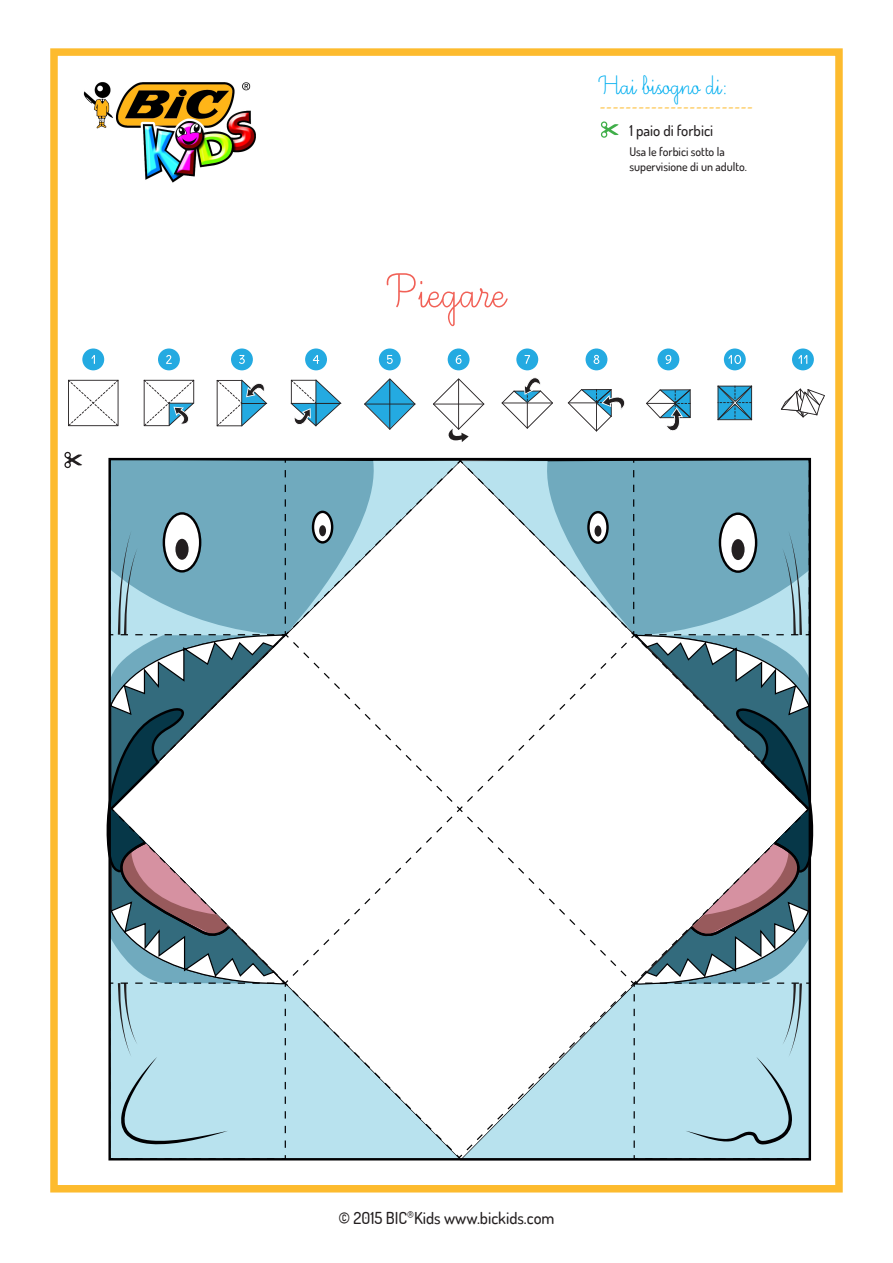
<style>
.page{position:relative;width:893px;height:1263px;background:#fff}
.page>*{position:absolute;margin:0;border:0;box-sizing:border-box;transform-origin:0 0}
.t1{font:60px "Ecriture A Romain Orne";color:#f16157}
.t2{font:33px "Ecriture A Romain Orne";color:#00aeef}
.t3{font:18px "Minion Pro";color:#fdbb2e}
.t4{font:500 16.5px "Dosis";color:#231f20}
.t5{font:500 15px "Dosis";color:#231f20}
.t6{font:500 12px/14.4px "Dosis";color:#231f20}
</style>
<div class="page">
<div style="left:50px;top:48px;width:793px;height:1144px;border:8px solid #fdbb2e"></div>
<img style="left:83px;top:82px;width:173px;height:101px">
<svg style="left:600px;top:121px;width:19px;height:17px"></svg>
<svg style="left:64px;top:452px;width:750px;height:709px"></svg>
<svg style="left:68px;top:380px;width:51px;height:46px"></svg>
<svg style="left:144px;top:380px;width:50px;height:46px"></svg>
<svg style="left:217px;top:380px;width:50px;height:46px"></svg>
<svg style="left:291px;top:379px;width:50px;height:47px"></svg>
<svg style="left:364px;top:378px;width:51px;height:52px"></svg>
<hr style="left:364px;top:404px;width:51px;height:1px;background:#231f20">
<hr style="left:389px;top:379px;width:1px;height:51px;background:#231f20">
<svg style="left:433px;top:378px;width:51px;height:64px"></svg>
<svg style="left:502px;top:377px;width:51px;height:52px"></svg>
<svg style="left:568px;top:389px;width:57px;height:42px"></svg>
<svg style="left:646px;top:389px;width:45px;height:42px"></svg>
<svg style="left:717px;top:386px;width:35px;height:34px"></svg>
<svg style="left:781px;top:389px;width:44px;height:28px"></svg>
<div style="left:82px;top:348px;width:22px;height:22px;background:#24aae1;border-radius:50%"></div>
<svg style="left:92px;top:355px;width:3px;height:9px"></svg>
<div style="left:158px;top:348px;width:22px;height:22px;background:#24aae1;border-radius:50%"></div>
<svg style="left:166px;top:355px;width:6px;height:9px"></svg>
<div style="left:231px;top:348px;width:22px;height:22px;background:#24aae1;border-radius:50%"></div>
<svg style="left:239px;top:355px;width:6px;height:9px"></svg>
<div style="left:305px;top:348px;width:22px;height:22px;background:#24aae1;border-radius:50%"></div>
<svg style="left:313px;top:355px;width:6px;height:9px"></svg>
<div style="left:379px;top:348px;width:22px;height:22px;background:#24aae1;border-radius:50%"></div>
<svg style="left:387px;top:355px;width:6px;height:9px"></svg>
<div style="left:448px;top:348px;width:22px;height:22px;background:#24aae1;border-radius:50%"></div>
<svg style="left:456px;top:355px;width:6px;height:9px"></svg>
<div style="left:516px;top:348px;width:22px;height:22px;background:#24aae1;border-radius:50%"></div>
<svg style="left:524px;top:355px;width:6px;height:9px"></svg>
<div style="left:586px;top:348px;width:21px;height:22px;background:#24aae1;border-radius:50%"></div>
<svg style="left:594px;top:355px;width:5px;height:9px"></svg>
<div style="left:657px;top:348px;width:22px;height:22px;background:#24aae1;border-radius:50%"></div>
<svg style="left:665px;top:355px;width:6px;height:9px"></svg>
<div style="left:724px;top:348px;width:22px;height:22px;background:#24aae1;border-radius:50%"></div>
<svg style="left:728px;top:355px;width:13px;height:9px"></svg>
<div style="left:792px;top:348px;width:22px;height:22px;background:#24aae1;border-radius:50%"></div>
<svg style="left:798px;top:355px;width:9px;height:9px"></svg>
<h1 class="t1" style="left:388px;top:262px;width:118px">Piegare</h1>
<h2 class="t2" style="left:600px;top:69px;width:129px">Hai bisogno di:</h2>
<h3 class="t3" style="left:600px;top:94px;width:155px">------------------------</h3>
<p class="t5" style="left:629px;top:121px;width:85px">1 paio di forbici</p>
<p class="t6" style="left:629px;top:145px;width:119px">Usa le forbici sotto la supervisione di un adulto.</p>
<h3 class="t4" style="left:338px;top:1207px;width:218px">© 2015 BIC<sup>®</sup>Kids www.bickids.com</h3>
</div>
